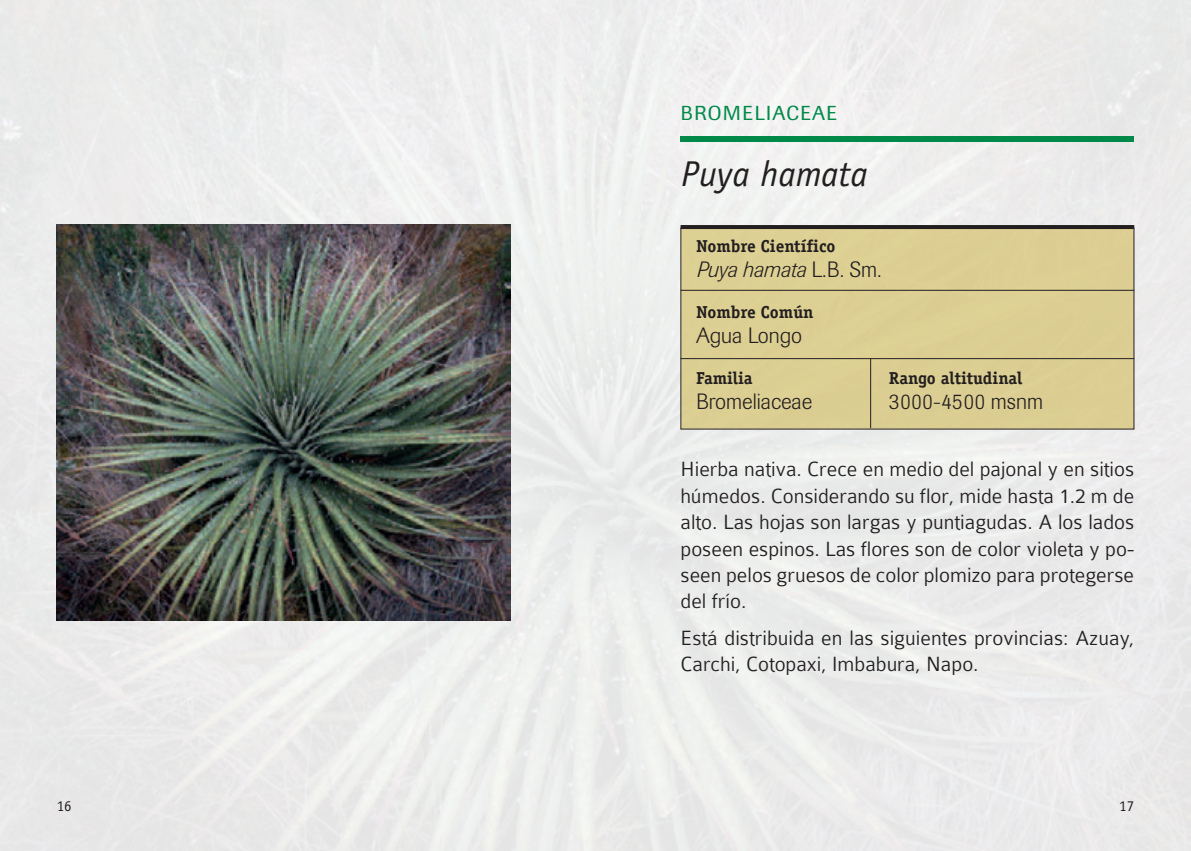
<style>
.page{position:relative;width:1191px;height:851px;background:#fff}
.page>*{position:absolute;margin:0;border:0;box-sizing:border-box;transform-origin:0 0}
.t1{font:italic 36px "Officina Sans";color:#231f20}
.t2{font:300 22px/26.4px "Colaborate";color:#231f20;text-align:justify}
.t3{font:300 22px "Imago";color:#231f20}
.t4{font:italic 300 22px "Imago";color:#231f20}
.t5{font:20px "Imago";letter-spacing:.07em;color:#008949}
.t6{font:700 17.4px "Officina Serif";color:#231f20}
.t7{font:15px "Officina Serif";color:#231f20}
.s1{font-style:normal}
</style>
<div class="page">
<div style="left:0;top:0;width:1191px;height:850px;background:#ececec"></div>
<img style="left:57px;top:224px;width:453px;height:396px">
<div style="left:680px;top:136px;width:454px;height:6px;background:#008949"></div>
<div style="left:681px;top:228px;width:452px;height:200px;background:#dccf92"></div>
<hr style="left:680px;top:290px;width:454px;height:1px;background:#231f20">
<hr style="left:680px;top:358px;width:454px;height:1px;background:#231f20">
<hr style="left:870px;top:358px;width:1px;height:70px;background:#231f20">
<hr style="left:680px;top:225px;width:454px;height:4px;background:#231f20">
<p class="t5" style="left:681px;top:102px;width:158px">BROMELIACEAE</p>
<h1 class="t1" style="left:681px;top:153px;width:188px">Puya hamata</h1>
<p class="t6" style="left:696px;top:235px;width:141px">Nombre Científico</p>
<p class="t4" style="left:696px;top:257px;width:187px">Puya hamata <span class="s1">L.B. Sm.</span></p>
<p class="t6" style="left:696px;top:301px;width:119px">Nombre Común</p>
<p class="t3" style="left:696px;top:323px;width:108px">Agua Longo</p>
<p class="t6" style="left:696px;top:367px;width:58px">Familia</p>
<p class="t6" style="left:888px;top:367px;width:135px">Rango altitudinal</p>
<p class="t3" style="left:696px;top:389px;width:118px">Bromeliaceae</p>
<p class="t3" style="left:888px;top:389px;width:156px">3000-4500 msnm</p>
<p class="t2" style="left:680px;top:456px;width:455px">Hierba nativa. Crece en medio del pajonal y en sitios húmedos. Considerando su flor, mide hasta 1.2 m de alto. Las hojas son largas y puntiagudas. A los lados poseen espinos. Las flores son de color violeta y po&shy;seen pelos gruesos de color plomizo para protegerse del frío.</p>
<p class="t2" style="left:680px;top:624px;width:455px">Está distribuida en las siguientes provincias: Azuay,<br>Carchi, Cotopaxi, Imbabura, Napo.</p>
<p class="t7" style="left:57px;top:797px;width:16px">16</p>
<p class="t7" style="left:1119px;top:797px;width:16px">17</p>
</div>
